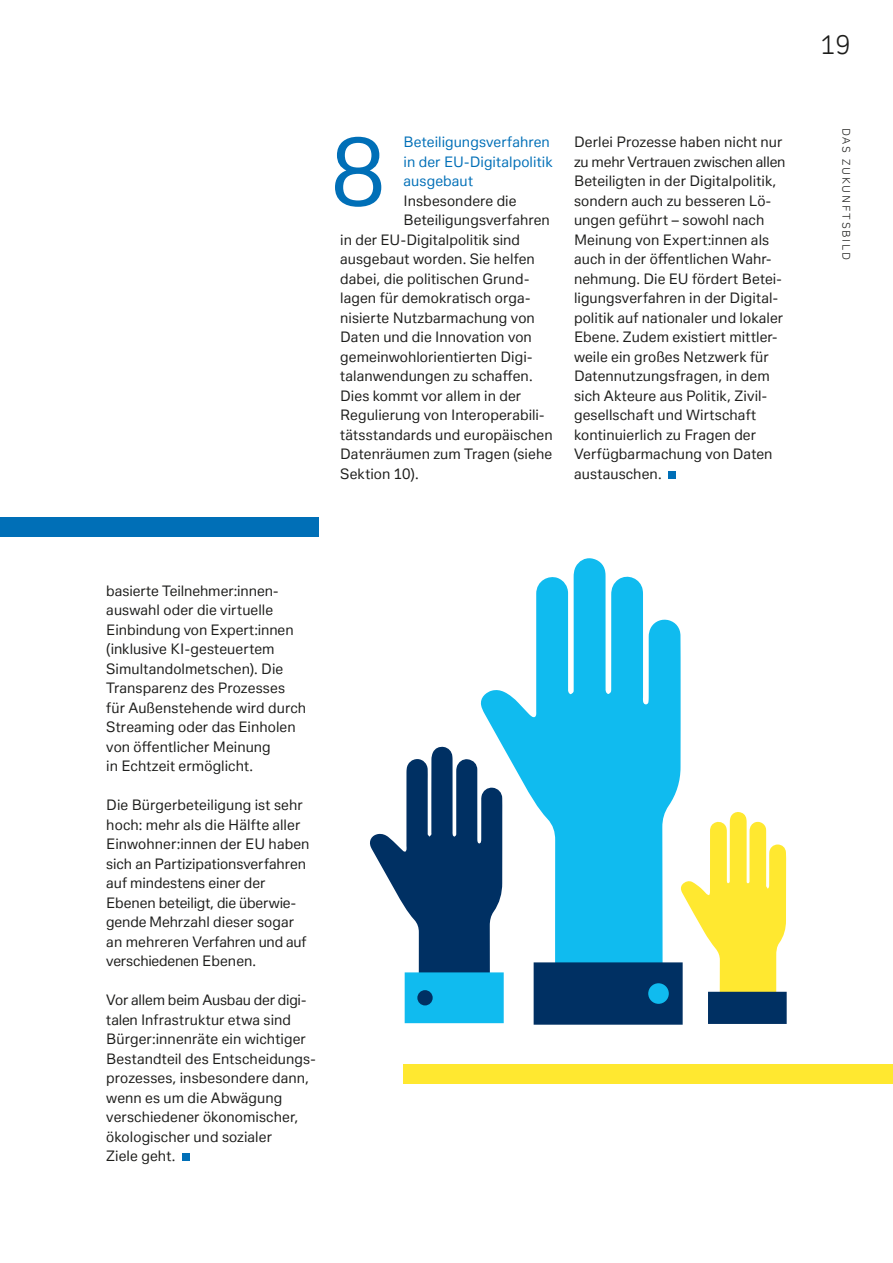
<style>
.page{position:relative;width:893px;height:1263px;background:#fff}
.page>*{position:absolute;margin:0;border:0;box-sizing:border-box;transform-origin:0 0}
.t1{font:93px "Deutsche Bank Text";color:#006fb7}
.t2{font:25.5px "Deutsche Bank Display";color:#1d1d1b}
.t3{font:14.25px/19.5px "Deutsche Bank Text";letter-spacing:.005em;color:#1d1d1b}
.t4{font:14.25px/19.5px "Deutsche Bank Text";letter-spacing:.005em;color:#006fb7}
.t5{font:10.5px "Deutsche Bank Display";letter-spacing:.16em;color:#1d1d1b}
</style>
<div class="page">
<div style="left:404px;top:1064px;width:489px;height:19px;background:#ffe830"></div>
<div style="left:0;top:518px;width:319px;height:19px;background:#006fb7"></div>
<svg style="left:480px;top:558px;width:201px;height:464px;fill:#10bbef"></svg>
<svg style="left:370px;top:746px;width:132px;height:276px"></svg>
<svg style="left:680px;top:812px;width:106px;height:180px"></svg>
<div style="left:534px;top:962px;width:149px;height:63px;background:#003063"></div>
<div style="left:648px;top:983px;width:21px;height:21px;background:#10bbef;border-radius:50%"></div>
<div style="left:405px;top:972px;width:99px;height:51px;background:#10bbef"></div>
<div style="left:708px;top:992px;width:79px;height:32px;background:#003063"></div>
<div style="left:417px;top:990px;width:16px;height:15px;background:#003063;border-radius:50%"></div>
<div style="left:182px;top:1153px;width:8px;height:8px;background:#006fb7"></div>
<div style="left:668px;top:471px;width:8px;height:8px;background:#006fb7"></div>
<p class="t4" style="left:404px;top:132px;width:151px">Beteiligungsverfahren in der EU-Digitalpolitik ausgebaut</p>
<p class="t3" style="left:404px;top:190px;width:115px">Insbesondere die</p>
<p class="t3" style="left:404px;top:210px;width:148px">Beteiligungsverfahren</p>
<p class="t3" style="left:340px;top:229px;width:181px">in der EU-Digitalpolitik sind</p>
<p class="t3" style="left:340px;top:249px;width:196px">ausgebaut worden. Sie helfen</p>
<p class="t3" style="left:340px;top:268px;width:191px">dabei, die politischen Grund-</p>
<p class="t3" style="left:340px;top:288px;width:192px">lagen für demokratisch orga-</p>
<p class="t3" style="left:340px;top:307px;width:196px">nisierte Nutzbarmachung von</p>
<p class="t3" style="left:340px;top:327px;width:193px">Daten und die Innovation von</p>
<p class="t3" style="left:340px;top:346px;width:194px">gemeinwohlorientierten Digi-</p>
<p class="t3" style="left:340px;top:366px;width:194px">talanwendungen zu schaffen.</p>
<p class="t3" style="left:340px;top:385px;width:183px">Dies kommt vor allem in der</p>
<p class="t3" style="left:340px;top:405px;width:206px">Regulierung von Interoperabili-</p>
<p class="t3" style="left:340px;top:424px;width:214px">tätsstandards und europäischen</p>
<p class="t3" style="left:340px;top:444px;width:214px">Datenräumen zum Tragen (siehe</p>
<p class="t3" style="left:340px;top:463px;width:80px">Sektion 10).</p>
<h1 class="t1" style="left:331px;top:113px;width:57px">8</h1>
<p class="t3" style="left:574px;top:132px;width:213px">Derlei Prozesse haben nicht nur zu mehr Vertrauen zwischen allen<br>Beteiligten in der Digitalpolitik, sondern auch zu besseren Lö&shy;ungen geführt – sowohl nach<br>Meinung von Expert:innen als auch in der öffentlichen Wahr&shy;nehmung. Die EU fördert Betei&shy;ligungsverfahren in der Digital&shy;politik auf nationaler und lokaler<br>Ebene. Zudem existiert mittler&shy;weile ein großes Netzwerk für<br>Datennutzungsfragen, in dem sich Akteure aus Politik, Zivil&shy;gesellschaft und Wirtschaft kontinuierlich zu Fragen der<br>Verfügbarmachung von Daten austauschen.</p>
<h2 class="t2" style="left:821px;top:29px;width:31px">19</h2>
<p class="t5" style="left:853px;top:128px;width:134px;rotate:90deg">DAS ZUKUNFTSBILD</p>
<p class="t3" style="left:106px;top:580px;width:201px">basierte Teilnehmer:innen&shy;auswahl oder die virtuelle<br>Einbindung von Expert:innen (inklusive KI-gesteuertem<br>Simultandolmetschen). Die<br>Transparenz des Prozesses für Außenstehende wird durch<br>Streaming oder das Einholen von öffentlicher Meinung<br>in Echtzeit ermöglicht.</p>
<p class="t3" style="left:106px;top:795px;width:205px">Die Bürgerbeteiligung ist sehr hoch: mehr als die Hälfte aller<br>Einwohner:innen der EU haben sich an Partizipationsverfahren auf mindestens einer der<br>Ebenen beteiligt, die überwie&shy;gende Mehrzahl dieser sogar an mehreren Verfahren und auf verschiedenen Ebenen.</p>
<p class="t3" style="left:106px;top:990px;width:211px">Vor allem beim Ausbau der digi&shy;talen Infrastruktur etwa sind<br>Bürger:innenräte ein wichtiger<br>Bestandteil des Entscheidungs&shy;prozesses, insbesondere dann, wenn es um die Abwägung verschiedener ökonomischer, ökologischer und sozialer<br>Ziele geht.</p>
</div>
